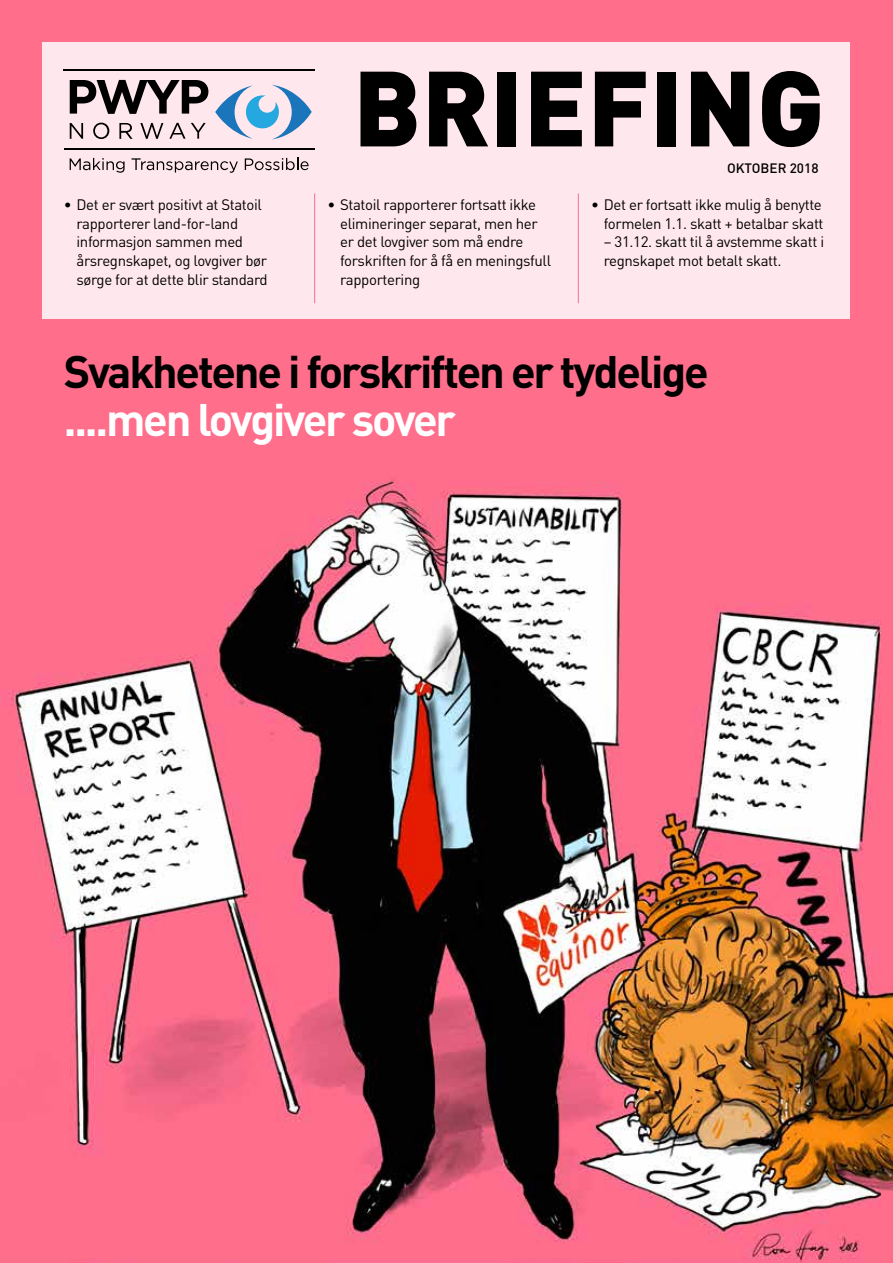
<style>
.page{position:relative;width:893px;height:1263px;background:#fff}
.page>*{position:absolute;margin:0;border:0;box-sizing:border-box;transform-origin:0 0}
.t1{font:900 105px "DIN";color:#000}
.t2{font:700 45px "DIN";letter-spacing:-.05em;color:#000}
.t3{font:700 45px "DIN";letter-spacing:-.05em;color:#fff}
.t4{font:15px/18.8px "DIN";letter-spacing:-.025em;color:#000}
.t5{font:500 13.5px "DIN";color:#000}
</style>
<div class="page">
<img style="left:0;top:0;width:893px;height:1263px">
<div style="left:43px;top:43px;width:807px;height:276px;background:#ffe8ed"></div>
<svg style="left:70px;top:158px;width:55px;height:15px"></svg>
<svg style="left:131px;top:158px;width:107px;height:15px"></svg>
<svg style="left:245px;top:158px;width:64px;height:12px"></svg>
<svg style="left:70px;top:80px;width:138px;height:34px"></svg>
<svg style="left:215px;top:85px;width:97px;height:54px"></svg>
<svg style="left:70px;top:123px;width:13px;height:16px"></svg>
<svg style="left:93px;top:123px;width:16px;height:16px"></svg>
<svg style="left:119px;top:123px;width:14px;height:16px"></svg>
<svg style="left:140px;top:123px;width:23px;height:16px"></svg>
<svg style="left:169px;top:123px;width:37px;height:16px"></svg>
<hr style="left:64px;top:148px;width:251px;height:1px;background:#000">
<hr style="left:64px;top:69px;width:251px;height:1px;background:#000">
<hr style="left:314px;top:193px;width:1px;height:110px;background:#f07091">
<hr style="left:578px;top:193px;width:1px;height:110px;background:#f07091">
<h1 class="t1" style="left:353px;top:38px;width:473px">BRIEFING</h1>
<p class="t5" style="left:727px;top:159px;width:93px">OKTOBER 2018</p>
<p class="t4" style="left:77px;top:195px;width:193px;text-indent:-13px">• Det er svært positivt at Statoil rapporterer land-for-land informasjon sammen med årsregnskapet, og lovgiver bør sørge for at dette blir standard</p>
<p class="t4" style="left:340px;top:195px;width:212px;text-indent:-13px">• Statoil rapporterer fortsatt ikke elimineringer separat, men her er det lovgiver som må endre forskriften for å få en meningsfull rapportering</p>
<p class="t4" style="left:591px;top:195px;width:234px;text-align:right">• Det er fortsatt ikke mulig å benytte formelen 1.1. skatt + betalbar skatt</p>
<p class="t4" style="left:604px;top:232px;width:222px">– 31.12. skatt til å avstemme skatt i regnskapet mot betalt skatt.</p>
<h2 class="t2" style="left:64px;top:343px;width:646px">Svakhetene i forskriften er tydelige</h2>
<h2 class="t3" style="left:64px;top:391px;width:394px">....men lovgiver sover</h2>
</div>
